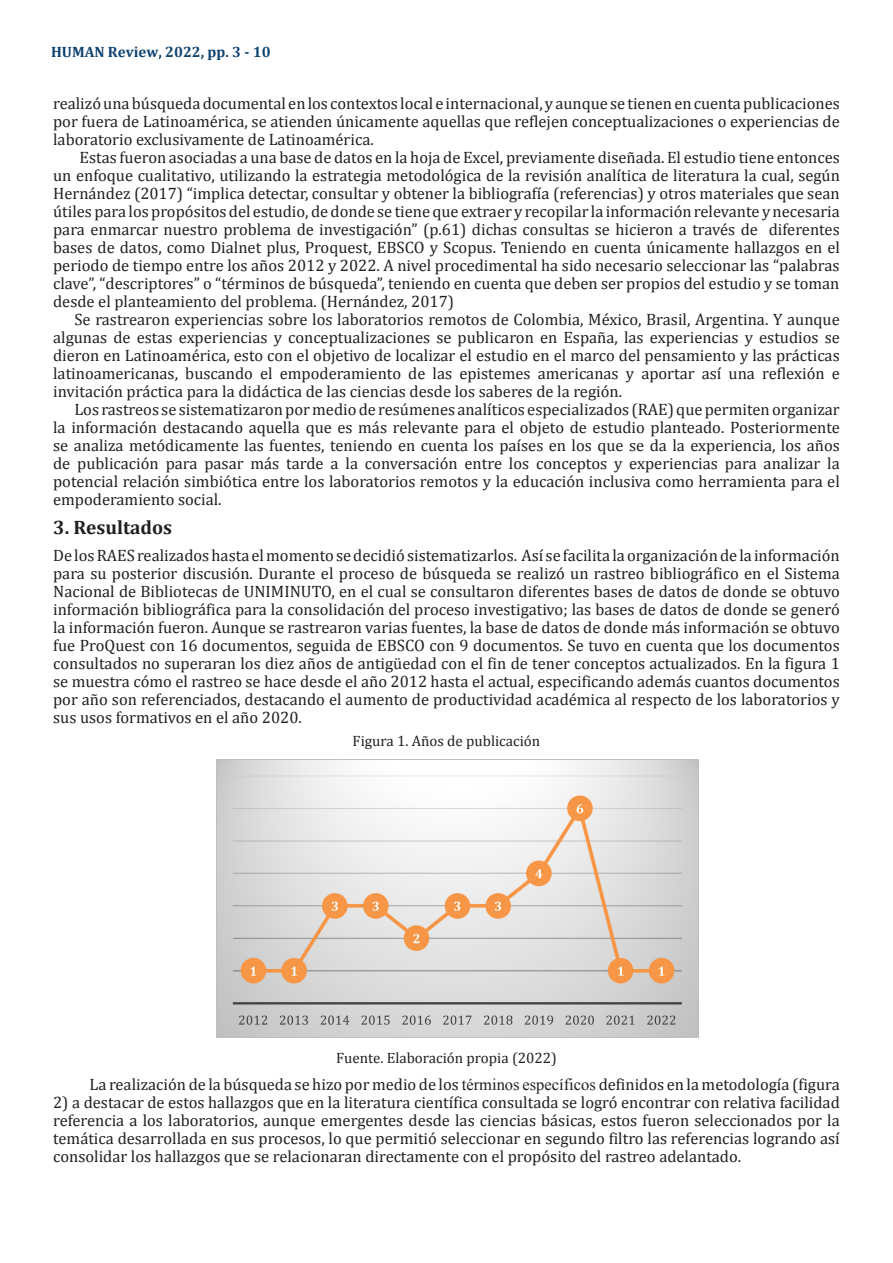
<style>
.page{position:relative;width:893px;height:1263px;background:#fff}
.page>*{position:absolute;margin:0;border:0;box-sizing:border-box;transform-origin:0 0}
.Fuente-Tablas{font:700 19.5px "Cambria";color:#231f20}
.Fuente-Tablas-2{font:16.5px/18px "Cambria";color:#231f20;text-align:justify}
.Parrafos-siguientes{font:16.5px/18px "Cambria";color:#231f20;text-align:justify}
.Fuente-Tablas-3{font:15px "Cambria";color:#231f20}
.Fuente-Tablas-4{font:700 15px "Cambria";color:#104370}
.s1{font-family:"Times New Roman"}
</style>
<div class="page">
<img style="left:216px;top:759px;width:482px;height:278px">
<p class="Fuente-Tablas-4" style="left:51px;top:41px;width:221px">HUMAN Review, 2022, pp. 3 - 10</p>
<p class="Fuente-Tablas-2" style="left:53px;top:94px;width:788px">realizó una búsqueda documental en los contextos local e internacional, y aunque se tienen en cuenta publicaciones</p>
<p class="Fuente-Tablas-2" style="left:53px;top:112px;width:788px">por fuera de Latinoamérica, se atienden únicamente aquellas que reflejen conceptualizaciones o experiencias de</p>
<p class="Fuente-Tablas-2" style="left:53px;top:130px;width:322px">laboratorio exclusivamente de Latinoamérica.</p>
<p class="Fuente-Tablas-2" style="left:80px;top:148px;width:762px">Estas fueron asociadas a una base de datos en la hoja de Excel, previamente diseñada. El estudio tiene entonces</p>
<p class="Fuente-Tablas-2" style="left:53px;top:166px;width:788px">un enfoque cualitativo, utilizando la estrategia metodológica de la revisión analítica de literatura la cual, según</p>
<p class="Fuente-Tablas-2" style="left:53px;top:184px;width:788px">Hernández (2017) “implica detectar, consultar y obtener la bibliografía (referencias) y otros materiales que sean</p>
<p class="Fuente-Tablas-2" style="left:53px;top:202px;width:788px">útiles para los propósitos del estudio, de donde se tiene que extraer y recopilar la información relevante y necesaria</p>
<p class="Fuente-Tablas-2" style="left:53px;top:220px;width:788px">para enmarcar nuestro problema de investigación” (p.61) dichas consultas se hicieron a través de diferentes</p>
<p class="Fuente-Tablas-2" style="left:53px;top:238px;width:788px">bases de datos, como Dialnet plus, Proquest, EBSCO y Scopus. Teniendo en cuenta únicamente hallazgos en el</p>
<p class="Fuente-Tablas-2" style="left:53px;top:256px;width:788px">periodo de tiempo entre los años 2012 y 2022. A nivel procedimental ha sido necesario seleccionar las “palabras</p>
<p class="Fuente-Tablas-2" style="left:53px;top:274px;width:788px">clave”, “descriptores” o “términos de búsqueda”, teniendo en cuenta que deben ser propios del estudio y se toman</p>
<p class="Fuente-Tablas-2" style="left:53px;top:292px;width:402px">desde el planteamiento del problema. (Hernández, 2017)</p>
<p class="Fuente-Tablas-2" style="left:74px;top:310px;width:767px">Se rastrearon experiencias sobre los laboratorios remotos de Colombia, México, Brasil, Argentina. Y aunque</p>
<p class="Fuente-Tablas-2" style="left:53px;top:328px;width:788px">algunas de estas experiencias y conceptualizaciones se publicaron en España, las experiencias y estudios se</p>
<p class="Fuente-Tablas-2" style="left:53px;top:346px;width:788px">dieron en Latinoamérica, esto con el objetivo de localizar el estudio en el marco del pensamiento y las prácticas</p>
<p class="Fuente-Tablas-2" style="left:53px;top:364px;width:788px">latinoamericanas, buscando el empoderamiento de las epistemes americanas y aportar así una reflexión e</p>
<p class="Fuente-Tablas-2" style="left:53px;top:382px;width:570px">invitación práctica para la didáctica de las ciencias desde los saberes de la región.</p>
<p class="Fuente-Tablas-2" style="left:74px;top:400px;width:767px">Los rastreos se sistematizaron por medio de resúmenes analíticos especializados (RAE) que permiten organizar</p>
<p class="Fuente-Tablas-2" style="left:53px;top:418px;width:788px">la información destacando aquella que es más relevante para el objeto de estudio planteado. Posteriormente</p>
<p class="Fuente-Tablas-2" style="left:53px;top:436px;width:788px">se analiza metódicamente las fuentes, teniendo en cuenta los países en los que se da la experiencia, los años</p>
<p class="Fuente-Tablas-2" style="left:53px;top:454px;width:788px">de publicación para pasar más tarde a la conversación entre los conceptos y experiencias para analizar la</p>
<p class="Fuente-Tablas-2" style="left:53px;top:472px;width:788px">potencial relación simbiótica entre los laboratorios remotos y la educación inclusiva como herramienta para el</p>
<p class="Fuente-Tablas-2" style="left:53px;top:490px;width:170px">empoderamiento social.</p>
<p class="Fuente-Tablas" style="left:53px;top:514px;width:121px">3. Resultados</p>
<p class="Fuente-Tablas-2" style="left:53px;top:546px;width:788px">De los RAES realizados hasta el momento se decidió sistematizarlos. Así se facilita la organización de la información para su posterior discusión. Durante el proceso de búsqueda se realizó un rastreo bibliográfico en el Sistema Nacional de Bibliotecas de UNIMINUTO, en el cual se consultaron diferentes bases de datos de donde se obtuvo información bibliográfica para la consolidación del proceso investigativo; las bases de datos de donde se generó la información fueron. Aunque se rastrearon varias fuentes, la base de datos de donde más información se obtuvo fue ProQuest con 16 documentos, seguida de EBSCO con 9 documentos. Se tuvo en cuenta que los documentos consultados no superaran los diez años de antigüedad con el fin de tener conceptos actualizados. En la figura 1 se muestra cómo el rastreo se hace desde el año 2012 hasta el actual, especificando además cuantos documentos por año son referenciados, destacando el aumento de productividad académica al respecto de los laboratorios y sus usos formativos en el año 2020.</p>
<p class="Fuente-Tablas-3" style="left:353px;top:732px;width:189px">Figura 1. Años de publicación</p>
<p class="Fuente-Tablas-3" style="left:336px;top:1049px;width:222px">Fuente. Elaboración propia (2022)</p>
<p class="Parrafos-siguientes" style="left:90px;top:1075px;width:752px">La realización de la búsqueda se hizo por medio de los <span class="s1">términos específicos</span> definidos en la metodología (figura</p>
<p class="Parrafos-siguientes" style="left:53px;top:1093px;width:788px">2) a destacar de estos hallazgos que en la literatura científica consultada se logró encontrar con relativa facilidad referencia a los laboratorios, aunque emergentes desde las ciencias básicas, estos fueron seleccionados por la temática desarrollada en sus procesos, lo que permitió seleccionar en segundo filtro las referencias logrando así consolidar los hallazgos que se relacionaran directamente con el propósito del rastreo adelantado.</p>
</div>
